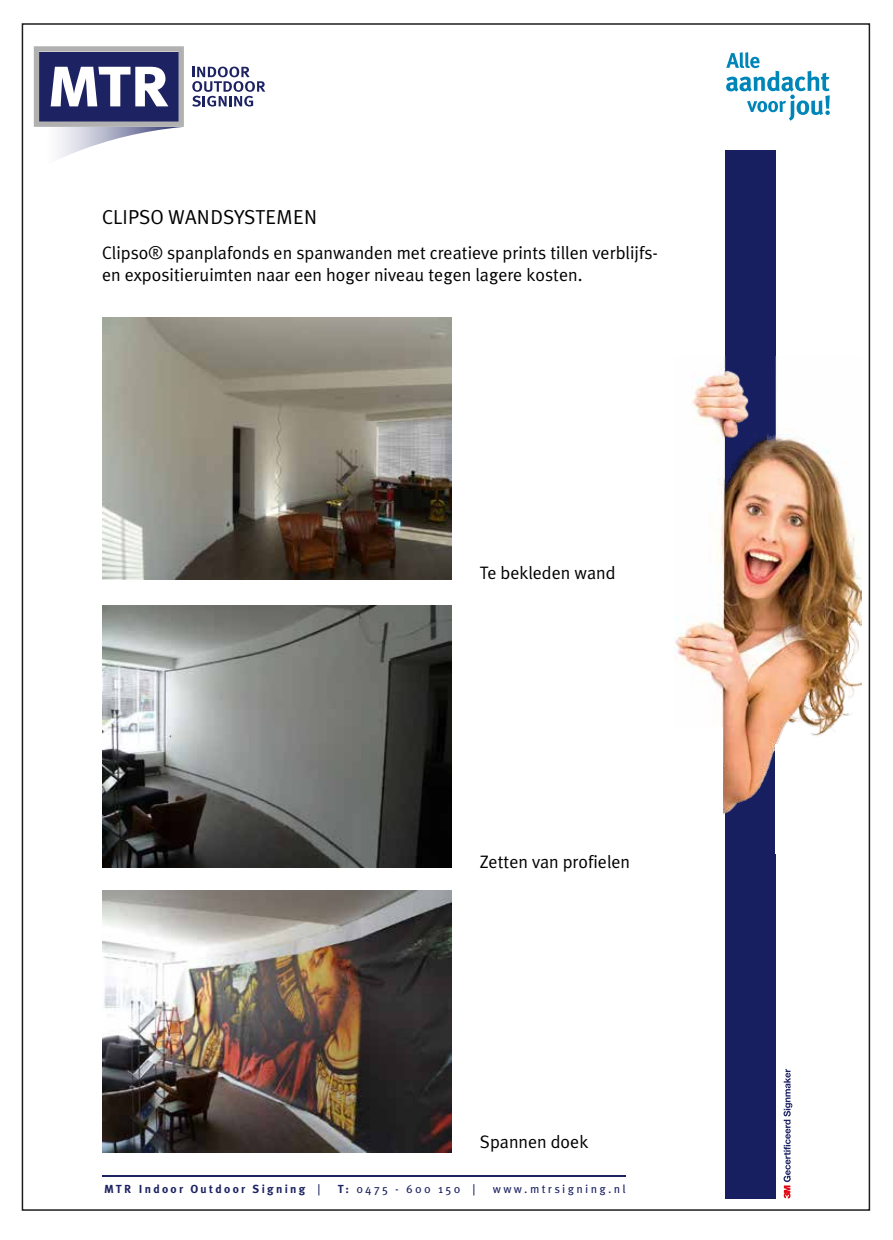
<style>
.page{position:relative;width:893px;height:1240px;background:#fff}
.page>*{position:absolute;margin:0;border:0;box-sizing:border-box;transform-origin:0 0}
.t1{font:20.25px "Meta Plus Normal";color:#000}
.t2{font:18px/21.6px "Meta Plus Normal";color:#000}
.t3{font:11.7px "Meta Pro";letter-spacing:.2em;color:#1d2362}
.t4{font:700 11.7px "Meta Plus";letter-spacing:.2em;color:#1d2362}
.s1{font-family:"Meta Pro";font-weight:400}
.s2{font-family:"Meta Plus";font-weight:700}
</style>
<div class="page">
<div style="left:22px;top:23px;width:848px;height:1187px;background:#fff;border:2px solid #1d1d1b"></div>
<svg style="left:726px;top:52px;width:104px;height:69px"></svg>
<div style="left:725px;top:150px;width:50px;height:1048px;background:#171f61"></div>
<img style="left:675px;top:356px;width:186px;height:459px">
<svg style="left:783px;top:1069px;width:9px;height:129px"></svg>
<svg style="left:192px;top:67px;width:73px;height:40px"></svg>
<svg style="left:34px;top:46px;width:150px;height:113px"></svg>
<hr style="left:102px;top:1175px;width:524px;height:1px;background:#1d2362">
<div style="left:675px;top:727px;width:48px;height:110px;background:#fff"></div>
<div style="left:775px;top:744px;width:49px;height:109px;background:#fff"></div>
<img style="left:102px;top:317px;width:349px;height:262px">
<img style="left:102px;top:605px;width:349px;height:262px">
<img style="left:102px;top:890px;width:349px;height:262px">
<p class="t1" style="left:102px;top:205px;width:216px">CLIPSO WANDSYSTEMEN</p>
<p class="t2" style="left:102px;top:242px;width:557px">Clipso® spanplafonds en spanwanden met creatieve prints tillen verblijfs&shy;en expositieruimten naar een hoger niveau tegen lagere kosten.</p>
<p class="t2" style="left:480px;top:562px;width:137px">Te bekleden wand</p>
<p class="t2" style="left:480px;top:850px;width:152px">Zetten van profielen</p>
<p class="t2" style="left:480px;top:1131px;width:110px">Spannen doek</p>
<p class="t4" style="left:104px;top:1182px;width:218px">MTR Indoor Outdoor Signing <span class="s1">|</span></p>
<p class="t3" style="left:338px;top:1181px;width:139px"><span class="s2">T:</span> 0475 - 600 150 |</p>
<p class="t3" style="left:493px;top:1181px;width:134px">www.mtrsigning.nl</p>
</div>
